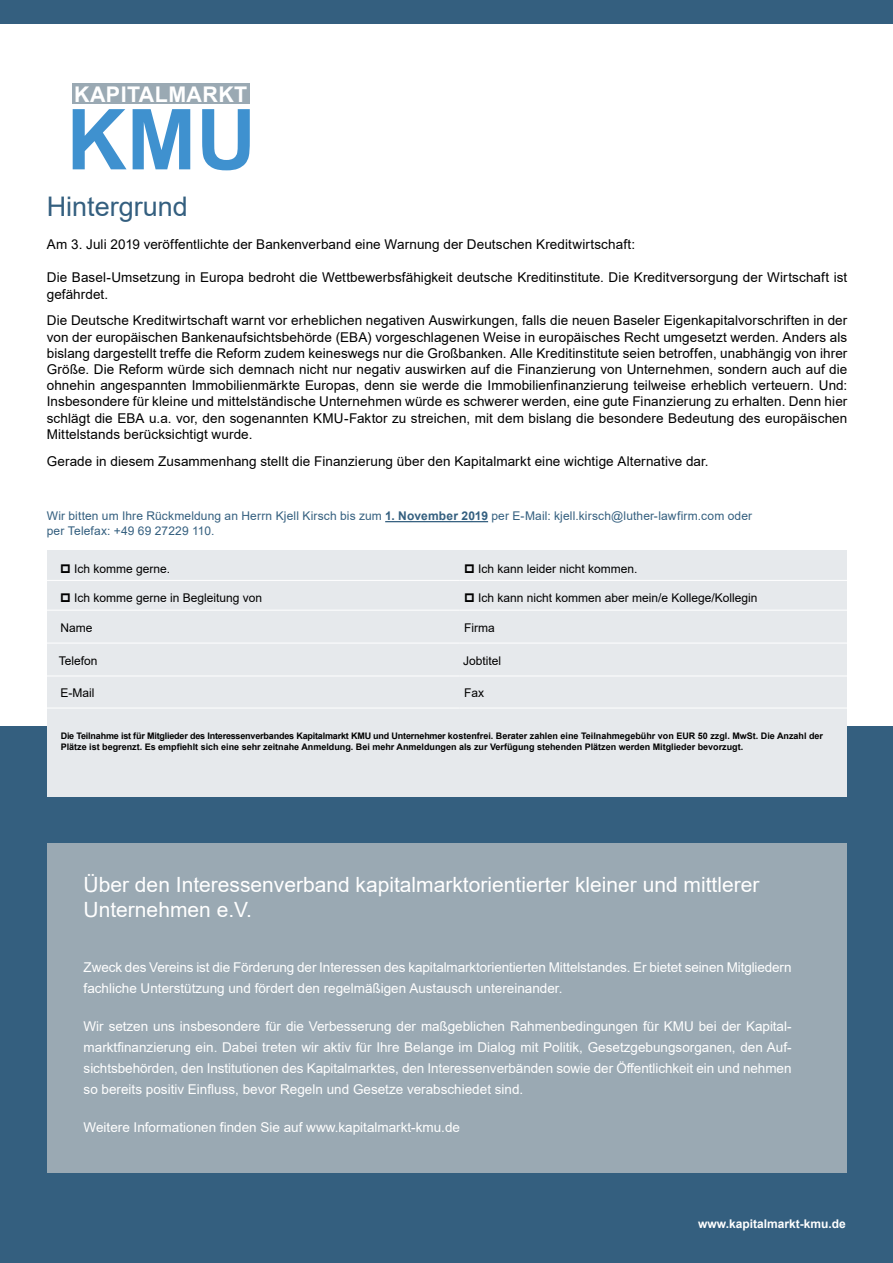
<style>
.page{position:relative;width:893px;height:1263px;background:#fff}
.page>*{position:absolute;margin:0;border:0;box-sizing:border-box;transform-origin:0 0}
.t1{font:27px "Arial";color:#345f7f}
.t2{font:700 21.6px "Arial";letter-spacing:.02em;color:#fff}
.t3{font:21px/25.2px "Arial";color:#fff}
.t4{font:13.5px/16.2px "Arial";letter-spacing:.005em;color:#000}
.t5{font:13.5px/21px "Arial";color:#fff}
.t6{font:12px "Arial";color:#000}
.t7{font:12px/14.4px "Arial";letter-spacing:.01em;color:#345f7f}
.t8{font:700 12px "Arial";color:#fff}
.t9{font:700 9px/10.5px "Arial";color:#000}
.s1{font-weight:700}
</style>
<div class="page">
<div style="left:0;top:727px;width:893px;height:536px;background:#345f7f"></div>
<div style="left:47px;top:843px;width:799px;height:329px;background:#9aa9b3"></div>
<div style="left:0;top:0;width:893px;height:23px;background:#345f7f"></div>
<svg style="left:73px;top:109px;width:54px;height:60px"></svg>
<svg style="left:133px;top:109px;width:57px;height:60px"></svg>
<svg style="left:202px;top:109px;width:48px;height:61px"></svg>
<div style="left:73px;top:84px;width:177px;height:20px;background:#9aa9b3"></div>
<div style="left:47px;top:551px;width:799px;height:246px;background:#e6e9ec"></div>
<hr style="left:47px;top:580px;width:412px;height:1px;background:#fff">
<hr style="left:459px;top:580px;width:391px;height:1px;background:#fff">
<hr style="left:47px;top:610px;width:412px;height:1px;background:#fff">
<hr style="left:459px;top:610px;width:391px;height:1px;background:#fff">
<hr style="left:47px;top:643px;width:412px;height:1px;background:#fff">
<hr style="left:459px;top:643px;width:391px;height:1px;background:#fff">
<hr style="left:47px;top:676px;width:412px;height:1px;background:#fff">
<hr style="left:459px;top:676px;width:391px;height:1px;background:#fff">
<hr style="left:47px;top:708px;width:412px;height:1px;background:#fff">
<hr style="left:459px;top:708px;width:391px;height:1px;background:#fff">
<hr style="left:385px;top:521px;width:103px;height:1px;background:#345f7f">
<h2 class="t2" style="left:74px;top:80px;width:175px">KAPITALMARKT</h2>
<h1 class="t1" style="left:47px;top:188px;width:143px">Hintergrund</h1>
<p class="t4" style="left:47px;top:236px;width:590px">Am 3. Juli 2019 veröffentlichte der Bankenverband eine Warnung der Deutschen Kreditwirtschaft:</p>
<p class="t4" style="left:47px;top:269px;width:802px">Die Basel-Umsetzung in Europa bedroht die Wettbewerbsfähigkeit deutsche Kreditinstitute. Die Kreditversorgung der Wirtschaft ist gefährdet.</p>
<p class="t4" style="left:47px;top:312px;width:802px;text-align:justify">Die Deutsche Kreditwirtschaft warnt vor erheblichen negativen Auswirkungen, falls die neuen Baseler Eigenkapitalvorschriften in der von der europäischen Bankenaufsichtsbehörde (EBA) vorgeschlagenen Weise in europäisches Recht umgesetzt werden. Anders als bislang dargestellt treffe die Reform zudem keineswegs nur die Großbanken. Alle Kreditinstitute seien betroffen, unabhängig von ihrer Größe. Die Reform würde sich demnach nicht nur negativ auswirken auf die Finanzierung von Unternehmen, sondern auch auf die ohnehin angespannten Immobilienmärkte Europas, denn sie werde die Immobilienfinanzierung teilweise erheblich verteuern. Und:<br>Insbesondere für kleine und mittelständische Unternehmen würde es schwerer werden, eine gute Finanzierung zu erhalten. Denn hier schlägt die EBA u.a. vor, den sogenannten KMU-Faktor zu streichen, mit dem bislang die besondere Bedeutung des europäischen Mittelstands berücksichtigt wurde.</p>
<p class="t4" style="left:47px;top:453px;width:663px">Gerade in diesem Zusammenhang stellt die Finanzierung über den Kapitalmarkt eine wichtige Alternative dar.</p>
<p class="t7" style="left:47px;top:509px;width:707px">Wir bitten um Ihre Rückmeldung an Herrn Kjell Kirsch bis zum <span class="s1">1. November 2019</span> per E-Mail: kjell.kirsch@luther-lawfirm.com oder per Telefax: +49 69 27229 110.</p>
<p class="t6" style="left:74px;top:560px;width:98px">Ich komme gerne.</p>
<p class="t6" style="left:478px;top:560px;width:161px">Ich kann leider nicht kommen.</p>
<p class="t6" style="left:74px;top:590px;width:190px">Ich komme gerne in Begleitung von</p>
<p class="t6" style="left:478px;top:590px;width:281px">Ich kann nicht kommen aber mein/e Kollege/Kollegin</p>
<p class="t6" style="left:60px;top:619px;width:34px">Name</p>
<p class="t6" style="left:464px;top:619px;width:32px">Firma</p>
<p class="t6" style="left:59px;top:652px;width:40px">Telefon</p>
<p class="t6" style="left:463px;top:652px;width:40px">Jobtitel</p>
<p class="t6" style="left:60px;top:685px;width:35px">E-Mail</p>
<p class="t6" style="left:464px;top:685px;width:22px">Fax</p>
<p class="t9" style="left:61px;top:731px;width:764px">Die Teilnahme ist für Mitglieder des Interessenverbandes Kapitalmarkt KMU und Unternehmer kostenfrei. Berater zahlen eine Teilnahmegebühr von EUR 50 zzgl. MwSt. Die Anzahl der<br>Plätze ist begrenzt. Es empfiehlt sich eine sehr zeitnahe Anmeldung. Bei mehr Anmeldungen als zur Verfügung stehenden Plätzen werden Mitglieder bevorzugt.</p>
<h3 class="t3" style="left:84px;top:872px;width:677px">Über den Interessenverband kapitalmarktorientierter kleiner und mittlerer<br>Unternehmen e.V.</h3>
<p class="t5" style="left:84px;top:956px;width:709px">Zweck des Vereins ist die Förderung der Interessen des kapitalmarktorientierten Mittelstandes. Er bietet seinen Mitgliedern fachliche Unterstützung und fördert den regelmäßigen Austausch untereinander.</p>
<p class="t5" style="left:84px;top:1015px;width:709px;text-align:justify">Wir setzen uns insbesondere für die Verbesserung der maßgeblichen Rahmenbedingungen für KMU bei der Kapital&shy;marktfinanzierung ein. Dabei treten wir aktiv für Ihre Belange im Dialog mit Politik, Gesetzgebungsorganen, den Auf&shy;sichtsbehörden, den Institutionen des Kapitalmarktes, den Interessenverbänden sowie der Öffentlichkeit ein und nehmen so bereits positiv Einfluss, bevor Regeln und Gesetze verabschiedet sind.</p>
<p class="t5" style="left:84px;top:1116px;width:378px">Weitere Informationen finden Sie auf www.kapitalmarkt-kmu.de</p>
<p class="t8" style="left:698px;top:1215px;width:149px">www.kapitalmarkt-kmu.de</p>
</div>
